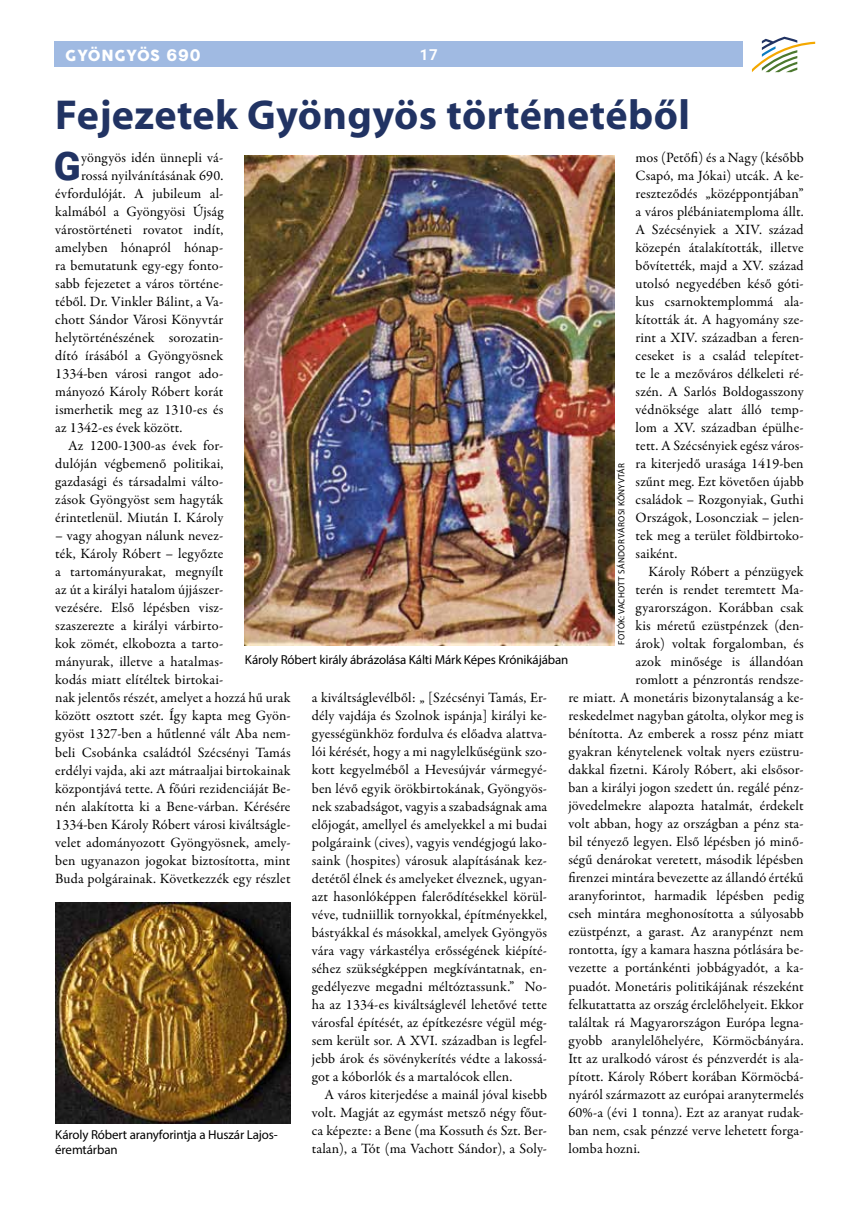
<style>
.page{position:relative;width:859px;height:1217px;background:#fff}
.page>*{position:absolute;margin:0;border:0;box-sizing:border-box;transform-origin:0 0}
.t1{font:700 42px "Myriad Pro";letter-spacing:.01em;color:#213363}
.t2{font:900 39.6px "Roboto";color:#213363}
.t3{font:15px "Cocogoose";letter-spacing:.05em;color:#fff}
.t4{font:700 15px "Roboto";color:#fff}
.t5{font:14.25px/18px "Garamond Premr Pro";letter-spacing:.01em;color:#000;text-align:justify}
.t6{font:12.9px/15.5px "Myriad Pro";letter-spacing:-.01em;color:#000}
.t7{font:9px "Myriad Pro";letter-spacing:.03em;color:#000}
.s1{font-family:"Nimbus Sans Nov Hea";font-size:18px}
</style>
<div class="page">
<svg style="left:752px;top:37px;width:63px;height:35px"></svg>
<div style="left:54px;top:41px;width:689px;height:26px;background:#a0bae2"></div>
<img style="left:245px;top:155px;width:369px;height:490px">
<img style="left:55px;top:902px;width:236px;height:221px">
<p class="t3" style="left:65px;top:45px;width:137px">GYÖNGYÖS <span class="s1">690</span></p>
<p class="t4" style="left:420px;top:44px;width:19px">17</p>
<h1 class="t1" style="left:55px;top:88px;width:636px">Fejezetek Gyöngyös történetéből</h1>
<h2 class="t2" style="left:54px;top:138px;width:28px">G</h2>
<p class="t5" style="left:81px;top:149px;width:144px">yöngyös idén ünnepli vá-</p>
<p class="t5" style="left:636px;top:149px;width:170px">mos (Petőfi) és a Nagy (később Csapó, ma Jókai) utcák. A ke&shy;reszteződés „középpontjában” a város plébániatemploma állt.<br>A Szécsényiek a XIV. század közepén átalakították, illetve bővítették, majd a XV. század utolsó negyedében késő góti&shy;kus csarnoktemplommá ala&shy;kították át. A hagyomány sze&shy;rint a XIV. században a feren&shy;ceseket is a család telepítet&shy;te le a mezőváros délkeleti ré&shy;szén. A Sarlós Boldogasszony védnöksége alatt álló temp&shy;lom a XV. században épülhe&shy;tett. A Szécsényiek egész város&shy;ra kiterjedő urasága 1419-ben szűnt meg. Ezt követően újabb családok – Rozgonyiak, Guthi Országok, Losoncziak – jelen&shy;tek meg a terület földbirtoko&shy;saiként.</p>
<p class="t5" style="left:648px;top:563px;width:157px">Károly Róbert a pénzügyek</p>
<p class="t5" style="left:636px;top:581px;width:170px">terén is rendet teremtett Ma-</p>
<p class="t5" style="left:636px;top:599px;width:170px">gyarországon. Korábban csak</p>
<p class="t5" style="left:636px;top:617px;width:170px">kis méretű ezüstpénzek (den-</p>
<p class="t5" style="left:636px;top:635px;width:170px">árok) voltak forgalomban, és</p>
<p class="t5" style="left:636px;top:653px;width:170px">azok minősége is állandóan</p>
<p class="t5" style="left:636px;top:671px;width:170px">romlott a pénzrontás rendsze-</p>
<p class="t5" style="left:568px;top:689px;width:237px">re miatt. A monetáris bizonytalanság a ke-</p>
<p class="t5" style="left:568px;top:707px;width:237px">reskedelmet nagyban gátolta, olykor meg is</p>
<p class="t5" style="left:568px;top:725px;width:237px">bénította. Az emberek a rossz pénz miatt</p>
<p class="t5" style="left:568px;top:743px;width:237px">gyakran kénytelenek voltak nyers ezüstru-</p>
<p class="t5" style="left:568px;top:761px;width:237px">dakkal fizetni. Károly Róbert, aki elsősor-</p>
<p class="t5" style="left:568px;top:779px;width:237px">ban a királyi jogon szedett ún. regálé pénz-</p>
<p class="t5" style="left:568px;top:797px;width:237px">jövedelmekre alapozta hatalmát, érdekelt</p>
<p class="t5" style="left:568px;top:815px;width:237px">volt abban, hogy az országban a pénz sta-</p>
<p class="t5" style="left:568px;top:833px;width:237px">bil tényező legyen. Első lépésben jó minő-</p>
<p class="t5" style="left:568px;top:851px;width:237px">ségű denárokat veretett, második lépésben</p>
<p class="t5" style="left:568px;top:869px;width:237px">firenzei mintára bevezette az állandó értékű</p>
<p class="t5" style="left:568px;top:887px;width:237px">aranyforintot, harmadik lépésben pedig</p>
<p class="t5" style="left:568px;top:905px;width:237px">cseh mintára meghonosította a súlyosabb</p>
<p class="t5" style="left:568px;top:923px;width:237px">ezüstpénzt, a garast. Az aranypénzt nem</p>
<p class="t5" style="left:568px;top:941px;width:237px">rontotta, így a kamara haszna pótlására be-</p>
<p class="t5" style="left:568px;top:959px;width:237px">vezette a portánkénti jobbágyadót, a ka-</p>
<p class="t5" style="left:568px;top:977px;width:237px">puadót. Monetáris politikájának részeként</p>
<p class="t5" style="left:568px;top:995px;width:237px">felkutattatta az ország érclelőhelyeit. Ekkor</p>
<p class="t5" style="left:568px;top:1013px;width:237px">találtak rá Magyarországon Európa legna-</p>
<p class="t5" style="left:568px;top:1031px;width:237px">gyobb aranylelőhelyére, Körmöcbányára.</p>
<p class="t5" style="left:568px;top:1049px;width:237px">Itt az uralkodó várost és pénzverdét is ala-</p>
<p class="t5" style="left:568px;top:1067px;width:237px">pított. Károly Róbert korában Körmöcbá-</p>
<p class="t5" style="left:568px;top:1085px;width:237px">nyáról származott az európai aranytermelés</p>
<p class="t5" style="left:568px;top:1103px;width:237px">60%-a (évi 1 tonna). Ezt az aranyat rudak-</p>
<p class="t5" style="left:568px;top:1121px;width:237px">ban nem, csak pénzzé verve lehetett forga-</p>
<p class="t5" style="left:568px;top:1139px;width:73px">lomba hozni.</p>
<p class="t5" style="left:81px;top:167px;width:144px">rossá nyilvánításának 690.</p>
<p class="t5" style="left:55px;top:185px;width:170px">évfordulóját. A jubileum al-</p>
<p class="t5" style="left:55px;top:203px;width:170px">kalmából a Gyöngyösi Újság</p>
<p class="t5" style="left:55px;top:221px;width:170px">várostörténeti rovatot indít,</p>
<p class="t5" style="left:55px;top:239px;width:170px">amelyben hónapról hónap-</p>
<p class="t5" style="left:55px;top:257px;width:170px">ra bemutatunk egy-egy fonto-</p>
<p class="t5" style="left:55px;top:275px;width:170px">sabb fejezetet a város történe-</p>
<p class="t5" style="left:55px;top:293px;width:170px">téből. Dr. Vinkler Bálint, a Va-</p>
<p class="t5" style="left:55px;top:311px;width:170px">chott Sándor Városi Könyvtár</p>
<p class="t5" style="left:55px;top:329px;width:170px">helytörténészének sorozatin-</p>
<p class="t5" style="left:55px;top:347px;width:170px">dító írásából a Gyöngyösnek</p>
<p class="t5" style="left:55px;top:365px;width:170px">1334-ben városi rangot ado-</p>
<p class="t5" style="left:55px;top:383px;width:170px">mányozó Károly Róbert korát</p>
<p class="t5" style="left:55px;top:401px;width:170px">ismerhetik meg az 1310-es és</p>
<p class="t5" style="left:55px;top:419px;width:129px">az 1342-es évek között.</p>
<p class="t5" style="left:68px;top:437px;width:157px">Az 1200-1300-as évek for-</p>
<p class="t5" style="left:55px;top:455px;width:170px">dulóján végbemenő politikai,</p>
<p class="t5" style="left:55px;top:473px;width:170px">gazdasági és társadalmi válto-</p>
<p class="t5" style="left:55px;top:491px;width:170px">zások Gyöngyöst sem hagyták</p>
<p class="t5" style="left:55px;top:509px;width:170px">érintetlenül. Miután I. Károly</p>
<p class="t5" style="left:55px;top:527px;width:237px;text-align:left">– vagy ahogyan nálunk nevez-<br>ték, Károly Róbert – legyőzte<br>a tartományurakat, megnyílt<br>az út a királyi hatalom újjászer-<br>vezésére. Első lépésben vis -<br>szaszerezte a királyi várbirto-<br>kok zömét, elkobozta a tarto-<br>mányurak, illetve a hatalmas-<br>kodás miatt elítéltek birtokai-<br>nak jelentős részét, amelyet a hozzá hű urak között osztott szét. Így kapta meg Gyön&shy;gyöst 1327-ben a hűtlenné vált Aba nem&shy;beli Csobánka családtól Szécsényi Tamás erdélyi vajda, aki azt mátraaljai birtokainak központjává tette. A főúri rezidenciáját Be&shy;nén alakította ki a Bene-várban. Kérésére 1334-ben Károly Róbert városi kiváltságle&shy;velet adományozott Gyöngyösnek, amely&shy;ben ugyanazon jogokat biztosította, mint Buda polgárainak. Következzék egy részlet</p>
<p class="t7" style="left:616px;top:644px;width:183px;rotate:-90deg">FOTÓK: VACHOTT SÁNDOR VÁROSI KÖNYVTÁR</p>
<p class="t6" style="left:245px;top:652px;width:325px">Károly Róbert király ábrázolása Kálti Márk Képes Krónikájában</p>
<p class="t5" style="left:312px;top:689px;width:237px">a kiváltságlevélből: „ [Szécsényi Tamás, Er&shy;dély vajdája és Szolnok ispánja] királyi ke&shy;gyességünkhöz fordulva és előadva alattva&shy;lói kérését, hogy a mi nagylelkűségünk szo&shy;kott kegyelméből a Hevesújvár vármegyé&shy;ben lévő egyik örökbirtokának, Gyöngyös&shy;nek szabadságot, vagyis a szabadságnak ama előjogát, amellyel és amelyekkel a mi budai polgáraink (cives), vagyis vendégjogú lako&shy;saink (hospites) városuk alapításának kez&shy;detétől élnek és amelyeket élveznek, ugyan&shy;azt hasonlóképpen falerődítésekkel körül&shy;véve, tudniillik tornyokkal, építményekkel, bástyákkal és másokkal, amelyek Gyöngyös vára vagy várkastélya erősségének kiépíté&shy;séhez szükségképpen megkívántatnak, en&shy;gedélyezve megadni méltóztassunk.” No&shy;ha az 1334-es kiváltságlevél lehetővé tette városfal építését, az építkezésre végül még&shy;sem került sor. A XVI. században is legfel&shy;jebb árok és sövénykerítés védte a lakossá&shy;got a kóborlók és a martalócok ellen.</p>
<p class="t5" style="left:312px;top:1085px;width:237px;text-indent:13px">A város kiterjedése a mainál jóval kisebb volt. Magját az egymást metsző négy főut&shy;ca képezte: a Bene (ma Kossuth és Szt. Ber&shy;talan), a Tót (ma Vachott Sándor), a Soly-</p>
<p class="t6" style="left:55px;top:1126px;width:224px">Károly Róbert aranyforintja a Huszár Lajos&shy;éremtárban</p>
</div>
